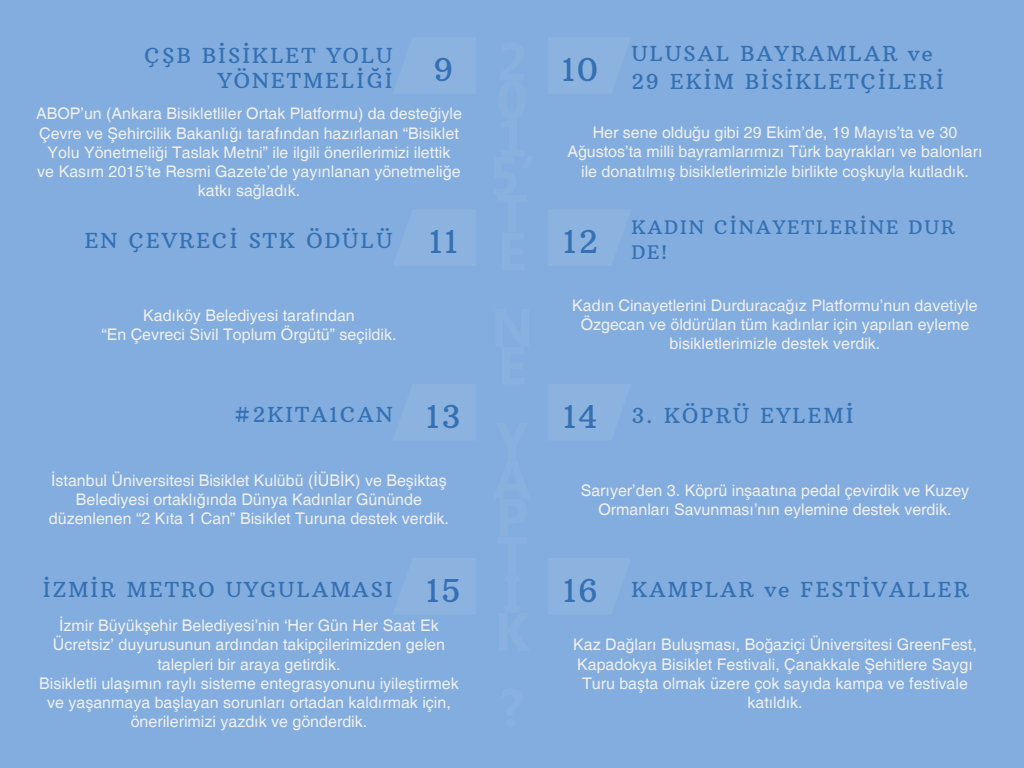
<style>
.page{position:relative;width:1024px;height:768px;background:#82adde}
.page>*{position:absolute;margin:0;border:0;box-sizing:border-box;transform-origin:0 0}
.t1{font:32px "Arbutus Slab";letter-spacing:.06em;color:#3570b2}
.t2{font:21px/25.2px "Arbutus Slab";letter-spacing:.1em;color:#3570b2;text-align:right}
.t3{font:19px/25px "Arbutus Slab";letter-spacing:.1em;color:#3570b2}
.t4{font:16px/19.2px "Helvetica";color:#f0f0f0;text-align:center}
</style>
<div class="page">
<h2 class="t2" style="left:144px;top:43px;width:250px">ÇŞB BİSİKLET YOLU<br>YÖNETMELİĞİ</h2>
<h1 class="t1" style="left:434px;top:50px;width:21px">9</h1>
<p class="t4" style="left:36px;top:105px;width:427px">ABOP’un (Ankara Bisikletliler Ortak Platformu) da desteğiyle Çevre ve Şehircilik Bakanlığı tarafından hazırlanan “Bisiklet Yolu Yönetmeliği Taslak Metni” ile ilgili önerilerimizi ilettik<br>ve Kasım 2015’te Resmi Gazete’de yayınlanan yönetmeliğe katkı sağladık.</p>
<h2 class="t2" style="left:85px;top:228px;width:309px">EN ÇEVRECİ STK ÖDÜLÜ</h2>
<p class="t4" style="left:101px;top:306px;width:297px">Kadıköy Belediyesi tarafından<br>“En Çevreci Sivil Toplum Örgütü” seçildik.</p>
<h2 class="t2" style="left:233px;top:402px;width:161px">#2KITA1CAN</h2>
<h1 class="t1" style="left:429px;top:222px;width:30px">11</h1>
<h1 class="t1" style="left:427px;top:396px;width:35px">13</h1>
<p class="t4" style="left:49px;top:471px;width:402px">İstanbul Üniversitesi Bisiklet Kulübü (İÜBİK) ve Beşiktaş<br>Belediyesi ortaklığında Dünya Kadınlar Gününde düzenlenen “2 Kıta 1 Can” Bisiklet Turuna destek verdik.</p>
<h2 class="t2" style="left:43px;top:577px;width:351px">İZMİR METRO UYGULAMASI</h2>
<h1 class="t1" style="left:426px;top:570px;width:36px">15</h1>
<p class="t4" style="left:39px;top:616px;width:421px">İzmir Büyükşehir Belediyesi’nin ‘Her Gün Her Saat Ek Ücretsiz’ duyurusunun ardından takipçilerimizden gelen talepleri bir araya getirdik.<br>Bisikletli ulaşımın raylı sisteme entegrasyonunu iyileştirmek ve yaşanmaya başlayan sorunları ortadan kaldırmak için, önerilerimizi yazdık ve gönderdik.</p>
<h1 class="t1" style="left:562px;top:50px;width:38px">10</h1>
<h2 class="t2" style="left:631px;top:40px;width:314px;line-height:28px;text-align:left">ULUSAL BAYRAMLAR ve<br>29 EKİM BİSİKLETÇİLERİ</h2>
<p class="t4" style="left:567px;top:124px;width:417px">Her sene olduğu gibi 29 Ekim’de, 19 Mayıs’ta ve 30<br>Ağustos’ta milli bayramlarımızı Türk bayrakları ve balonları ile donatılmış bisikletlerimizle birlikte coşkuyla kutladık.</p>
<h1 class="t1" style="left:564px;top:222px;width:35px">12</h1>
<p class="t3" style="left:631px;top:215px;width:325px">KADIN CİNAYETLERİNE DUR<br>DE!</p>
<p class="t4" style="left:572px;top:296px;width:407px">Kadın Cinayetlerini Durduracağız Platformu’nun davetiyle<br>Özgecan ve öldürülan tüm kadınlar için yapılan eyleme bisikletlerimizle destek verdik.</p>
<h1 class="t1" style="left:564px;top:396px;width:35px">14</h1>
<h2 class="t2" style="left:631px;top:403px;width:224px">3. KÖPRÜ EYLEMİ</h2>
<p class="t4" style="left:581px;top:481px;width:390px">Sarıyer’den 3. Köprü inşaatına pedal çevirdik ve Kuzey<br>Ormanları Savunması’nın eylemine destek verdik.</p>
<h1 class="t1" style="left:563px;top:570px;width:36px">16</h1>
<h2 class="t2" style="left:631px;top:577px;width:339px">KAMPLAR ve FESTİVALLER</h2>
<p class="t4" style="left:573px;top:636px;width:405px">Kaz Dağları Buluşması, Boğaziçi Üniversitesi GreenFest, Kapadokya Bisiklet Festivali, Çanakkale Şehitlere Saygı Turu başta olmak üzere çok sayıda kampa ve festivale katıldık.</p>
</div>
